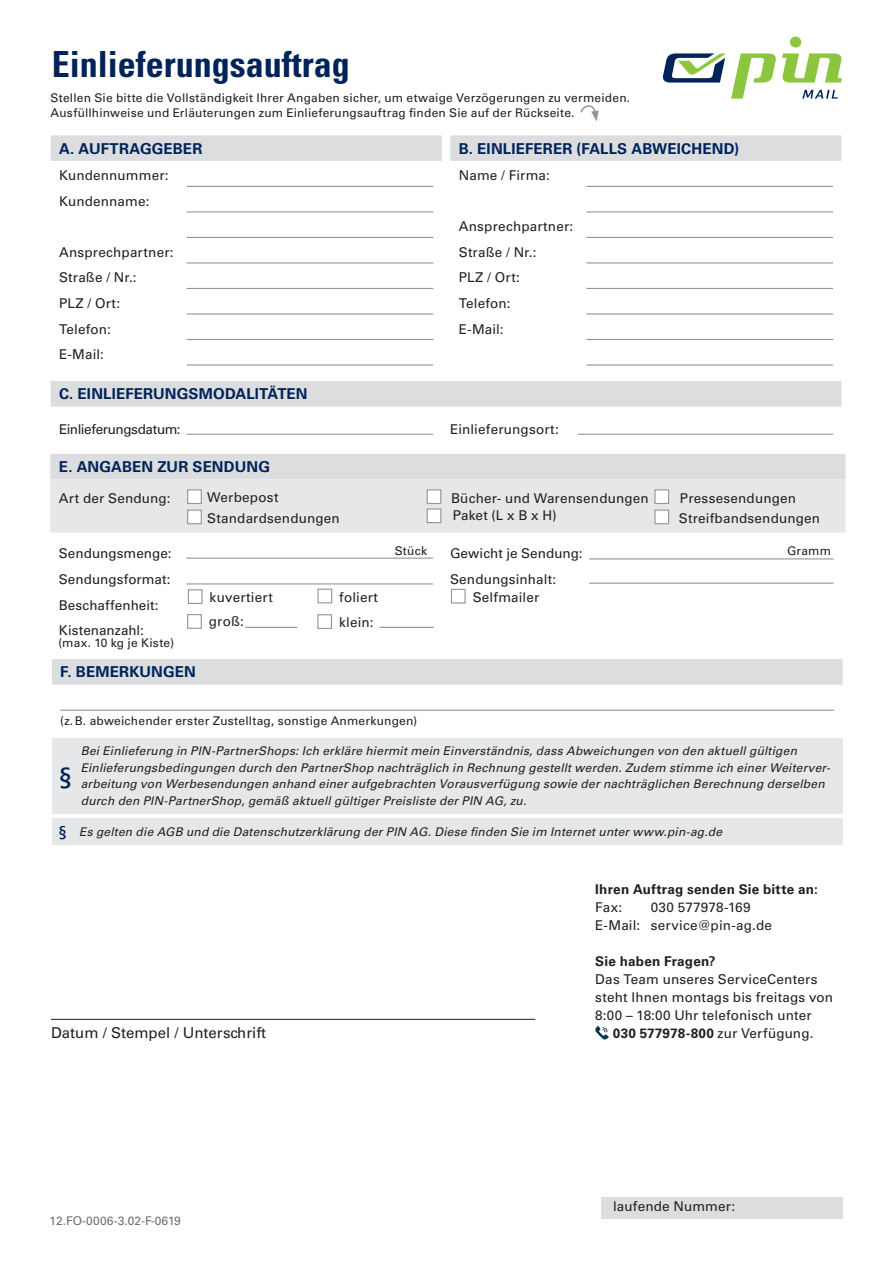
<style>
.page{position:relative;width:893px;height:1263px;background:#fff}
.page>*{position:absolute;margin:0;border:0;box-sizing:border-box;transform-origin:0 0}
.t1{font:700 condensed 36px "Univers LT Std";color:#002359}
.t2{font:28.5px "Univers LT Std";color:#002359}
.t3{font:700 15px "Univers LT Std";letter-spacing:.01em;color:#002359}
.t4{font:15px "Univers LT Std";color:#231f20}
.t5{font:13.5px/25.5px "Univers LT Std";letter-spacing:.01em;color:#231f20}
.t6{font:700 13.5px "Univers LT Std";letter-spacing:.015em;color:#231f20}
.t7{font:13.5px "Univers LT Std";letter-spacing:-.03em;color:#231f20}
.t8{font:italic 12px/16.5px "Univers LT Std";letter-spacing:.015em;color:#231f20}
.t9{font:12px/15px "Univers LT Std";letter-spacing:.015em;color:#231f20}
.t10{font:12px "Univers LT Std";color:#6c6d70}
.s1{font-style:normal;font-size:18px;color:#002359}
.s2{font-weight:400}
</style>
<div class="page">
<svg style="left:663px;top:37px;width:179px;height:62px"></svg>
<div style="left:51px;top:381px;width:790px;height:26px;background:#dcdddf"></div>
<hr style="left:187px;top:434px;width:246px;height:1px;background:#939598">
<hr style="left:578px;top:434px;width:255px;height:1px;background:#939598">
<hr style="left:51px;top:1019px;width:484px;height:1px;background:#231f20">
<div style="left:51px;top:135px;width:391px;height:26px;background:#dcdddf"></div>
<hr style="left:187px;top:186px;width:246px;height:1px;background:#939598">
<hr style="left:187px;top:211px;width:246px;height:1px;background:#939598">
<hr style="left:187px;top:237px;width:246px;height:1px;background:#939598">
<hr style="left:187px;top:262px;width:246px;height:1px;background:#939598">
<hr style="left:187px;top:288px;width:246px;height:1px;background:#939598">
<hr style="left:187px;top:313px;width:246px;height:2px;background:#939598">
<hr style="left:187px;top:339px;width:246px;height:1px;background:#939598">
<hr style="left:187px;top:364px;width:246px;height:2px;background:#939598">
<div style="left:450px;top:135px;width:391px;height:26px;background:#dcdddf"></div>
<hr style="left:586px;top:186px;width:247px;height:1px;background:#939598">
<hr style="left:586px;top:211px;width:247px;height:1px;background:#939598">
<hr style="left:586px;top:237px;width:247px;height:1px;background:#939598">
<hr style="left:586px;top:262px;width:247px;height:1px;background:#939598">
<hr style="left:586px;top:288px;width:247px;height:1px;background:#939598">
<hr style="left:586px;top:313px;width:247px;height:2px;background:#939598">
<hr style="left:586px;top:339px;width:247px;height:1px;background:#939598">
<hr style="left:586px;top:364px;width:247px;height:2px;background:#939598">
<div style="left:52px;top:659px;width:791px;height:26px;background:#dcdddf"></div>
<hr style="left:60px;top:710px;width:128px;height:1px;background:#939598">
<hr style="left:188px;top:710px;width:246px;height:1px;background:#939598">
<svg style="left:434px;top:710px;width:17px;height:1px"></svg>
<hr style="left:451px;top:710px;width:128px;height:1px;background:#939598">
<hr style="left:579px;top:710px;width:255px;height:1px;background:#939598">
<svg style="left:50px;top:454px;width:795px;height:79px;background:#e2e3e5"></svg>
<hr style="left:186px;top:558px;width:247px;height:1px;background:#939598">
<hr style="left:186px;top:583px;width:247px;height:1px;background:#939598">
<div style="left:187px;top:489px;width:15px;height:15px;background:#fff;border:1px solid #939598"></div>
<div style="left:187px;top:614px;width:15px;height:15px;border:1px solid #939598"></div>
<div style="left:317px;top:614px;width:15px;height:15px;border:1px solid #939598"></div>
<hr style="left:589px;top:583px;width:244px;height:1px;background:#939598">
<div style="left:187px;top:509px;width:15px;height:15px;background:#fff;border:1px solid #939598"></div>
<div style="left:427px;top:508px;width:14px;height:15px;background:#fff;border:1px solid #939598"></div>
<div style="left:188px;top:589px;width:15px;height:15px;border:1px solid #939598"></div>
<div style="left:317px;top:589px;width:15px;height:14px;border:1px solid #939598"></div>
<div style="left:451px;top:589px;width:15px;height:14px;border:1px solid #939598"></div>
<hr style="left:589px;top:558px;width:244px;height:1px;background:#939598">
<div style="left:654px;top:489px;width:15px;height:15px;background:#fff;border:1px solid #939598"></div>
<div style="left:427px;top:489px;width:14px;height:15px;background:#fff;border:1px solid #939598"></div>
<div style="left:654px;top:509px;width:15px;height:15px;background:#fff;border:1px solid #939598"></div>
<hr style="left:245px;top:627px;width:52px;height:1px;background:#939598">
<hr style="left:379px;top:627px;width:55px;height:1px;background:#939598">
<div style="left:601px;top:1197px;width:242px;height:21px;background:#dcdddf"></div>
<div style="left:52px;top:738px;width:790px;height:75px;background:#e6e7e9"></div>
<div style="left:52px;top:819px;width:790px;height:26px;background:#e6e7e9"></div>
<svg style="left:595px;top:1026px;width:14px;height:13px"></svg>
<svg style="left:580px;top:105px;width:19px;height:16px"></svg>
<h1 class="t1" style="left:52px;top:42px;width:300px">Einlieferungsauftrag</h1>
<p class="t9" style="left:51px;top:90px;width:581px">Stellen Sie bitte die Vollständigkeit Ihrer Angaben sicher, um etwaige Verzögerungen zu vermeiden.<br>Ausfüllhinweise und Erläuterungen zum Einlieferungsauftrag finden Sie auf der Rückseite.</p>
<p class="t3" style="left:59px;top:139px;width:145px">A. AUFTRAGGEBER</p>
<p class="t5" style="left:59px;top:163px;width:111px">Kundennummer:<br>Kundenname:</p>
<p class="t5" style="left:59px;top:239px;width:116px">Ansprechpartner:<br>Straße / Nr.:<br>PLZ / Ort:<br>Telefon:<br>E-Mail:</p>
<p class="t3" style="left:459px;top:139px;width:282px">B. EINLIEFERER (FALLS ABWEICHEND)</p>
<p class="t5" style="left:459px;top:163px;width:92px">Name / Firma:</p>
<p class="t5" style="left:459px;top:214px;width:116px">Ansprechpartner:<br>Straße / Nr.:<br>PLZ / Ort:<br>Telefon:<br>E-Mail:</p>
<p class="t3" style="left:59px;top:385px;width:250px">C. EINLIEFERUNGSMODALITÄTEN</p>
<p class="t7" style="left:59px;top:421px;width:123px">Einlieferungsdatum:</p>
<p class="t5" style="left:450px;top:417px;width:110px">Einlieferungsort:</p>
<p class="t3" style="left:59px;top:458px;width:213px">E. ANGABEN ZUR SENDUNG</p>
<p class="t5" style="left:59px;top:485px;width:113px">Art der Sendung:</p>
<p class="t5" style="left:207px;top:485px;width:73px">Werbepost</p>
<p class="t5" style="left:451px;top:485px;width:199px">Bücher- und Warensendungen</p>
<p class="t5" style="left:679px;top:488px;width:143px;line-height:20.2px">Pressesendungen<br>Streifbandsendungen</p>
<p class="t5" style="left:207px;top:506px;width:134px">Standardsendungen</p>
<p class="t5" style="left:453px;top:502px;width:105px">Paket (L x B x H)</p>
<p class="t5" style="left:59px;top:541px;width:114px">Sendungsmenge:</p>
<p class="t9" style="left:395px;top:543px;width:34px">Stück</p>
<p class="t5" style="left:450px;top:541px;width:134px">Gewicht je Sendung:</p>
<p class="t9" style="left:787px;top:543px;width:45px">Gramm</p>
<p class="t5" style="left:59px;top:566px;width:113px">Sendungsformat:</p>
<p class="t5" style="left:450px;top:566px;width:108px">Sendungsinhalt:</p>
<p class="t5" style="left:59px;top:592px;width:101px">Beschaffenheit:<br>Kistenanzahl:</p>
<p class="t5" style="left:210px;top:584px;width:65px">kuvertiert</p>
<p class="t5" style="left:339px;top:584px;width:40px">foliert</p>
<p class="t5" style="left:473px;top:584px;width:68px">Selfmailer</p>
<p class="t5" style="left:209px;top:609px;width:36px">groß:</p>
<p class="t5" style="left:339px;top:609px;width:36px">klein:</p>
<p class="t9" style="left:58px;top:635px;width:117px">(max. 10 kg je Kiste)</p>
<p class="t3" style="left:60px;top:663px;width:137px">F. BEMERKUNGEN</p>
<p class="t9" style="left:60px;top:713px;width:358px">(z.B. abweichender erster Zustelltag, sonstige Anmerkungen)</p>
<p class="t8" style="left:81px;top:743px;width:751px">Bei Einlieferung in PIN-PartnerShops: Ich erkläre hiermit mein Einverständnis, dass Abweichungen von den aktuell gültigen Einlieferungsbedingungen durch den PartnerShop nachträglich in Rechnung gestellt werden. Zudem stimme ich einer Weiterver&shy;arbeitung von Werbesendungen anhand einer aufgebrachten Vorausverfügung sowie der nachträglichen Berechnung derselben durch den PIN-PartnerShop, gemäß aktuell gültiger Preisliste der PIN AG, zu.</p>
<h2 class="t2" style="left:58px;top:761px;width:17px">§</h2>
<p class="t8" style="left:58px;top:824px;width:666px"><span class="s1">§</span> Es gelten die AGB und die Datenschutzerklärung der PIN AG. Diese finden Sie im Internet unter www.pin-ag.de</p>
<p class="t4" style="left:51px;top:1024px;width:217px">Datum / Stempel / Unterschrift</p>
<p class="t10" style="left:50px;top:1214px;width:133px">12.FO-0006-3.02-F-0619</p>
<p class="t6" style="left:595px;top:881px;width:224px">Ihren Auftrag senden Sie bitte an:</p>
<p class="t5" style="left:595px;top:895px;width:28px">Fax:</p>
<p class="t5" style="left:595px;top:898px;width:178px;line-height:18px;text-indent:55px">030 577978-169<br>E-Mail: service@pin-ag.de</p>
<p class="t6" style="left:595px;top:953px;width:122px">Sie haben Fragen?</p>
<p class="t5" style="left:595px;top:970px;width:239px;line-height:18px">Das Team unseres ServiceCenters steht Ihnen montags bis freitags von<br>8:00 – 18:00 Uhr telefonisch unter</p>
<p class="t6" style="left:613px;top:1025px;width:202px">030 577978-800 <span class="s2">zur Verfügung.</span></p>
<p class="t5" style="left:613px;top:1193px;width:124px">laufende Nummer:</p>
</div>
